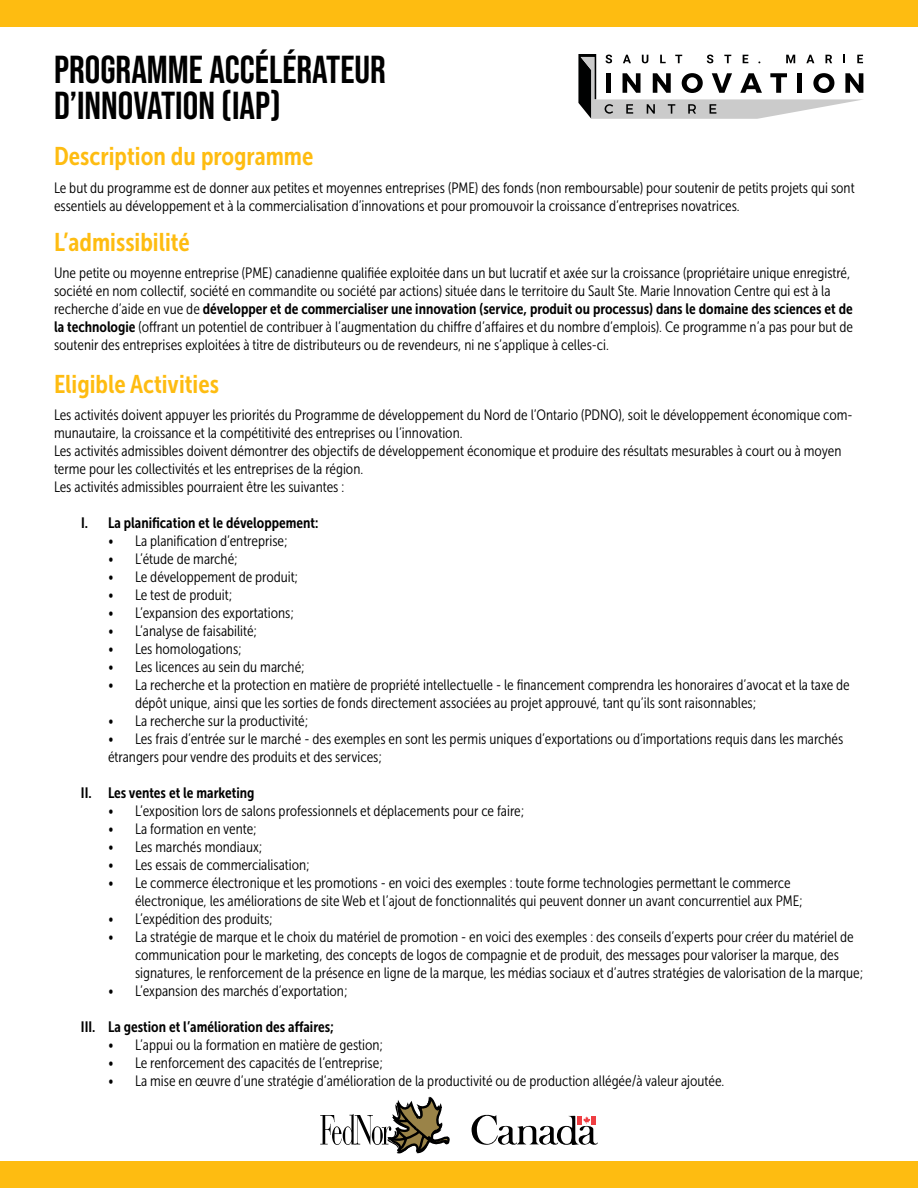
<style>
.page{position:relative;width:918px;height:1188px;background:#fff}
.page>*{position:absolute;margin:0;border:0;box-sizing:border-box;transform-origin:0 0}
.t1{font:39px/36px "Bebas Neue";color:#000}
.t2{font:25.5px "Museo Sans Cond 700";color:#febc11}
.t3{font:15px/18px "Museo Sans Cond 300";color:#000}
.t4{font:15px "Museo Sans Cond 700";color:#000}
.s1{font-family:"Museo Sans Cond 300"}
.s2{font-family:"Museo Sans Cond 700"}
</style>
<div class="page">
<div style="left:0;top:0;width:918px;height:27px;background:#febc11"></div>
<svg style="left:578px;top:54px;width:286px;height:65px"></svg>
<div style="left:0;top:1161px;width:918px;height:27px;background:#febc11"></div>
<svg style="left:320px;top:1096px;width:129px;height:58px"></svg>
<svg style="left:472px;top:1114px;width:126px;height:31px"></svg>
<h1 class="t1" style="left:54px;top:51px;width:333px">PROGRAMME ACCÉLÉRATEUR<br>D’INNOVATION (IAP)</h1>
<h2 class="t2" style="left:54px;top:142px;width:261px">Description du programme</h2>
<p class="t3" style="left:54px;top:179px;width:802px">Le but du programme est de donner aux petites et moyennes entreprises (PME) des fonds (non remboursable) pour soutenir de petits projets qui sont essentiels au développement et à la commercialisation d’innovations et pour promouvoir la croissance d’entreprises novatrices.</p>
<h2 class="t2" style="left:54px;top:228px;width:137px">L’admissibilité</h2>
<p class="t3" style="left:54px;top:264px;width:798px">Une petite ou moyenne entreprise (PME) canadienne qualifiée exploitée dans un but lucratif et axée sur la croissance (propriétaire unique enregistré, société en nom collectif, société en commandite ou société par actions) située dans le territoire du Sault Ste. Marie Innovation Centre qui est à la</p>
<p class="t4" style="left:54px;top:300px;width:800px"><span class="s1">recherche d’aide en vue de</span> développer et de commercialiser une innovation (service, produit ou processus) dans le domaine des sciences et de</p>
<p class="t3" style="left:54px;top:318px;width:801px"><span class="s2">la technologie</span> (offrant un potentiel de contribuer à l’augmentation du chiffre d’affaires et du nombre d’emplois). Ce programme n’a pas pour but de soutenir des entreprises exploitées à titre de distributeurs ou de revendeurs, ni ne s’applique à celles-ci.</p>
<h2 class="t2" style="left:54px;top:370px;width:167px">Eligible Activities</h2>
<p class="t3" style="left:54px;top:406px;width:800px">Les activités doivent appuyer les priorités du Programme de développement du Nord de l’Ontario (PDNO), soit le développement économique com&shy;munautaire, la croissance et la compétitivité des entreprises ou l’innovation.<br>Les activités admissibles doivent démontrer des objectifs de développement économique et produire des résultats mesurables à court ou à moyen terme pour les collectivités et les entreprises de la région.<br>Les activités admissibles pourraient être les suivantes :</p>
<p class="t4" style="left:81px;top:514px;width:239px">I. La planification et le développement:</p>
<p class="t3" style="left:108px;top:532px;width:181px">• La planification d’entreprise;</p>
<p class="t3" style="left:108px;top:550px;width:131px">• L’étude de marché;</p>
<p class="t3" style="left:108px;top:568px;width:192px">• Le développement de produit;</p>
<p class="t3" style="left:108px;top:586px;width:126px">• Le test de produit;</p>
<p class="t3" style="left:108px;top:604px;width:187px">• L’expansion des exportations;</p>
<p class="t3" style="left:108px;top:622px;width:151px">• L’analyse de faisabilité;</p>
<p class="t3" style="left:108px;top:640px;width:135px">• Les homologations;</p>
<p class="t3" style="left:108px;top:658px;width:198px">• Les licences au sein du marché;</p>
<p class="t3" style="left:135px;top:676px;width:716px;text-indent:-27px">• La recherche et la protection en matière de propriété intellectuelle - le financement comprendra les honoraires d’avocat et la taxe de dépôt unique, ainsi que les sorties de fonds directement associées au projet approuvé, tant qu’ils sont raisonnables;</p>
<p class="t3" style="left:108px;top:712px;width:202px">• La recherche sur la productivité;</p>
<p class="t3" style="left:108px;top:730px;width:737px">• Les frais d’entrée sur le marché - des exemples en sont les permis uniques d’exportations ou d’importations requis dans les marchés étrangers pour vendre des produits et des services;</p>
<p class="t4" style="left:81px;top:784px;width:175px">II. Les ventes et le marketing</p>
<p class="t3" style="left:108px;top:802px;width:418px">• L’exposition lors de salons professionnels et déplacements pour ce faire;</p>
<p class="t3" style="left:108px;top:820px;width:150px">• La formation en vente;</p>
<p class="t3" style="left:108px;top:838px;width:156px">• Les marchés mondiaux;</p>
<p class="t3" style="left:108px;top:856px;width:203px">• Les essais de commercialisation;</p>
<p class="t3" style="left:135px;top:874px;width:669px;text-indent:-27px">• Le commerce électronique et les promotions - en voici des exemples : toute forme technologies permettant le commerce électronique, les améliorations de site Web et l’ajout de fonctionnalités qui peuvent donner un avant concurrentiel aux PME;</p>
<p class="t3" style="left:108px;top:910px;width:166px">• L’expédition des produits;</p>
<p class="t3" style="left:135px;top:928px;width:730px;text-indent:-27px">• La stratégie de marque et le choix du matériel de promotion - en voici des exemples : des conseils d’experts pour créer du matériel de communication pour le marketing, des concepts de logos de compagnie et de produit, des messages pour valoriser la marque, des signatures, le renforcement de la présence en ligne de la marque, les médias sociaux et d’autres stratégies de valorisation de la marque;</p>
<p class="t3" style="left:108px;top:982px;width:241px">• L’expansion des marchés d’exportation;</p>
<p class="t4" style="left:81px;top:1018px;width:254px">III. La gestion et l’amélioration des affaires;</p>
<p class="t3" style="left:108px;top:1036px;width:277px">• L’appui ou la formation en matière de gestion;</p>
<p class="t3" style="left:108px;top:1054px;width:276px">• Le renforcement des capacités de l’entreprise;</p>
<p class="t3" style="left:108px;top:1072px;width:618px">• La mise en œuvre d’une stratégie d’amélioration de la productivité ou de production allégée/à valeur ajoutée.</p>
</div>
